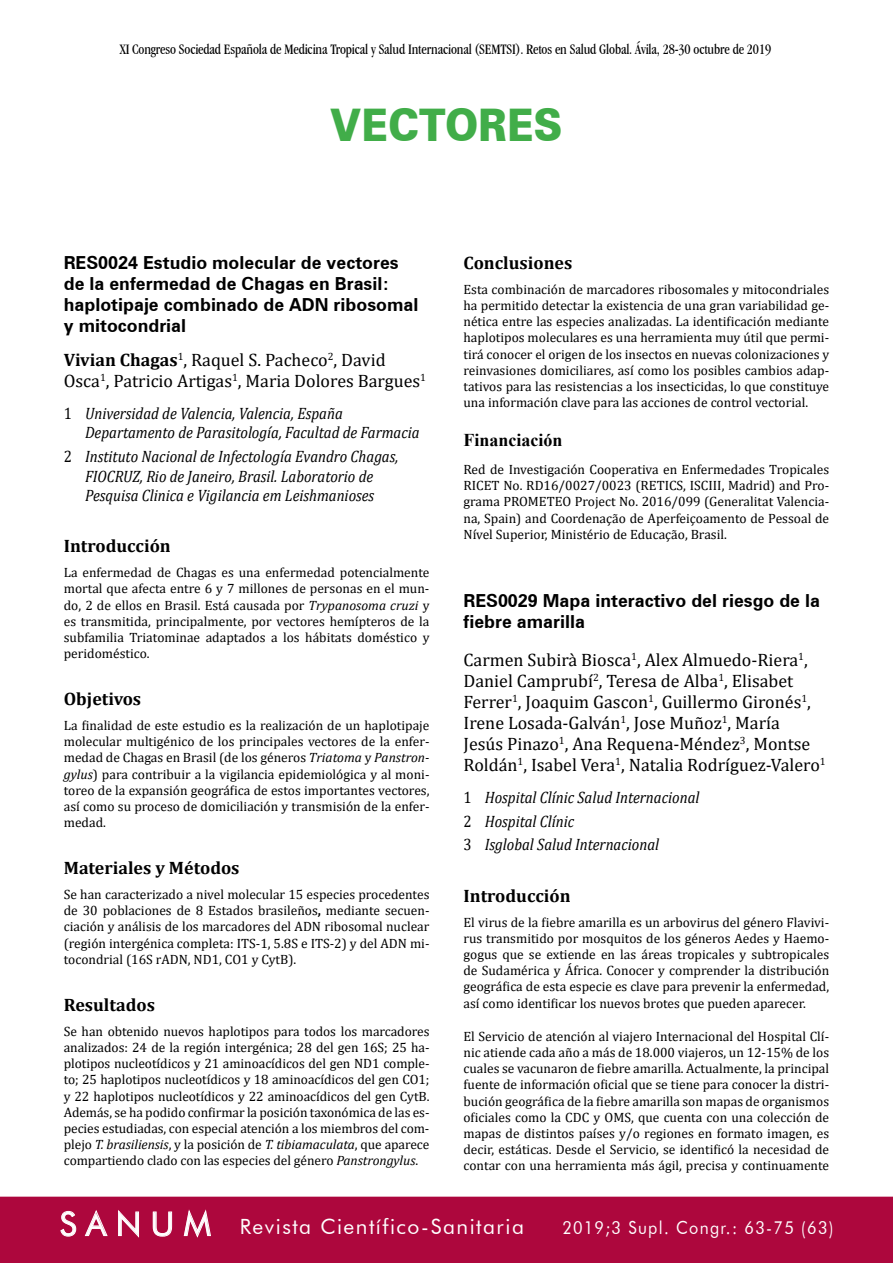
<style>
.page{position:relative;width:893px;height:1263px;background:#fff}
.page>*{position:absolute;margin:0;border:0;box-sizing:border-box;transform-origin:0 0}
.t1{font:900 45px "Zurich BT";color:#41ad49;scale:.9 1}
.t2{font:21px "Futura BT";letter-spacing:.07em;color:#fff}
.t3{font:18px/21px "Cambria";color:#000}
.t4{font:700 18px/21px "Zurich BT";color:#000}
.t5{font:700 18px "Cambria";color:#000}
.t6{font:18px "Futura BT";letter-spacing:.08em;color:#fff;scale:.9 1}
.t7{font:700 18px "Times New Roman";color:#000}
.t8{font:italic 16.5px/19.5px "Cambria";color:#000;scale:.9 1}
.t9{font:condensed 15px "Garamond IT Cby BT";letter-spacing:-.01em;color:#000;scale:.95 1}
.t10{font:13.5px/16.2px "Cambria";color:#000;text-align:justify}
.s1{font-weight:700}
.s2{font-style:normal}
.s3{font-style:italic}
.s4{font-size:33px}
</style>
<div class="page">
<div style="left:0;top:1197px;width:893px;height:66px;background:#ad073d"></div>
<p class="t9" style="left:120px;top:41px;width:687px">XI Congreso Sociedad Española de Medicina Tropical y Salud Internacional (SEMTSI). Retos en Salud Global. Ávila, 28-30 octubre de 2019</p>
<h1 class="t1" style="left:330px;top:97px;width:260px">VECTORES</h1>
<h3 class="t4" style="left:64px;top:252px;width:356px">RES0024 Estudio molecular de vectores de la enfermedad de Chagas en Brasil: haplotipaje combinado de ADN ribosomal y mitocondrial</h3>
<h3 class="t3" style="left:64px;top:349px;width:364px"><span class="s1">Vivian Chagas</span><sup>1</sup>, Raquel S. Pacheco<sup>2</sup>, David<br>Osca<sup>1</sup>, Patricio Artigas<sup>1</sup>, Maria Dolores Bargues<sup>1</sup></h3>
<p class="t8" style="left:85px;top:403px;width:373px;text-indent:-21px"><span class="s2">1</span> Universidad de Valencia, Valencia, España<br>Departamento de Parasitología, Facultad de Farmacia</p>
<p class="t8" style="left:64px;top:446px;width:373px;text-align:center"><span class="s2">2</span> Instituto Nacional de Infectología Evandro Chagas,<br>FIOCRUZ, Rio de Janeiro, Brasil. Laboratorio de<br>Pesquisa Clinica e Vigilancia em Leishmanioses</p>
<h3 class="t5" style="left:64px;top:534px;width:109px">Introducción</h3>
<p class="t10" style="left:64px;top:564px;width:367px">La enfermedad de Chagas es una enfermedad potencialmente mortal que afecta entre 6 y 7 millones de personas en el mun&shy;do, 2 de ellos en Brasil. Está causada por <span class="s3">Trypanosoma cruzi</span> y es transmitida, principalmente, por vectores hemípteros de la subfamilia Triatominae adaptados a los hábitats doméstico y peridoméstico.</p>
<h3 class="t5" style="left:64px;top:686px;width:79px">Objetivos</h3>
<p class="t10" style="left:64px;top:717px;width:367px">La finalidad de este estudio es la realización de un haplotipaje molecular multigénico de los principales vectores de la enfer&shy;medad de Chagas en Brasil (de los géneros <span class="s3">Triatoma</span> y <span class="s3">Panstron&shy;gylus</span>) para contribuir a la vigilancia epidemiológica y al moni&shy;toreo de la expansión geográfica de estos importantes vectores, así como su proceso de domiciliación y transmisión de la enfer&shy;medad.</p>
<h3 class="t5" style="left:64px;top:855px;width:177px">Materiales y Métodos</h3>
<p class="t10" style="left:64px;top:886px;width:367px">Se han caracterizado a nivel molecular 15 especies procedentes de 30 poblaciones de 8 Estados brasileños<span class="s1">,</span> mediante secuen&shy;ciación y análisis de los marcadores del ADN ribosomal nuclear (región intergénica completa: ITS-1, 5.8S e ITS-2) y del ADN mi&shy;tocondrial (16S rADN, ND1, CO1 y CytB).</p>
<h3 class="t5" style="left:64px;top:992px;width:93px">Resultados</h3>
<p class="t10" style="left:64px;top:1023px;width:367px">Se han obtenido nuevos haplotipos para todos los marcadores analizados: 24 de la región intergénica; 28 del gen 16S; 25 ha&shy;plotipos nucleotídicos y 21 aminoacídicos del gen ND1 comple&shy;to; 25 haplotipos nucleotídicos y 18 aminoacídicos del gen CO1; y 22 haplotipos nucleotídicos y 22 aminoacídicos del gen CytB.<br>Además, se ha podido confirmar la posición taxonómica de las es&shy;pecies estudiadas, con especial atención a los miembros del com&shy;plejo <span class="s3">T. brasiliensis</span>, y la posición de <span class="s3">T. tibiamaculata</span>, que aparece compartiendo clado con las especies del género <span class="s3">Panstrongylus</span>.</p>
<h3 class="t5" style="left:463px;top:250px;width:110px">Conclusiones</h3>
<p class="t10" style="left:463px;top:281px;width:367px">Esta combinación de marcadores ribosomales y mitocondriales ha permitido detectar la existencia de una gran variabilidad ge&shy;nética entre las especies analizadas. La identificación mediante haplotipos moleculares es una herramienta muy útil que permi&shy;tirá conocer el origen de los insectos en nuevas colonizaciones y reinvasiones domiciliares, así como los posibles cambios adap&shy;tativos para las resistencias a los insecticidas, lo que constituye una información clave para las acciones de control vectorial.</p>
<h3 class="t7" style="left:463px;top:427px;width:101px">Financiación</h3>
<p class="t10" style="left:463px;top:461px;width:367px">Red de Investigación Cooperativa en Enfermedades Tropicales RICET No. RD16/0027/0023 (RETICS, ISCIII, Madrid) and Pro&shy;grama PROMETEO Project No. 2016/099 (Generalitat Valencia&shy;na, Spain) and Coordenação de Aperfeiçoamento de Pessoal de Nível Superior, Ministério de Educação, Brasil.</p>
<h3 class="t4" style="left:463px;top:590px;width:358px">RES0029 Mapa interactivo del riesgo de la fiebre amarilla</h3>
<p class="t3" style="left:463px;top:649px;width:364px">Carmen Subirà Biosca<sup>1</sup>, Alex Almuedo-Riera<sup>1</sup>, Daniel Camprubí<sup>2</sup>, Teresa de Alba<sup>1</sup>, Elisabet Ferrer<sup>1</sup>, Joaquim Gascon<sup>1</sup>, Guillermo Gironés<sup>1</sup>, Irene Losada-Galván<sup>1</sup>, Jose Muñoz<sup>1</sup>, María<br>Jesús Pinazo<sup>1</sup>, Ana Requena-Méndez<sup>3</sup>, Montse Roldán<sup>1</sup>, Isabel Vera<sup>1</sup>, Natalia Rodríguez-Valero<sup>1</sup></p>
<p class="t8" style="left:463px;top:785px;width:264px;line-height:23.7px"><span class="s2">1</span> Hospital Clínic Salud Internacional<br><span class="s2">2</span> Hospital Clínic<br><span class="s2">3</span> Isglobal Salud Internacional</p>
<h3 class="t5" style="left:463px;top:883px;width:109px">Introducción</h3>
<p class="t10" style="left:463px;top:914px;width:367px">El virus de la fiebre amarilla es un arbovirus del género Flavivi&shy;rus transmitido por mosquitos de los géneros Aedes y Haemo&shy;gogus que se extiende en las áreas tropicales y subtropicales de Sudamérica y África. Conocer y comprender la distribución geográfica de esta especie es clave para prevenir la enfermedad, así como identificar los nuevos brotes que pueden aparecer.</p>
<p class="t10" style="left:463px;top:1028px;width:367px">El Servicio de atención al viajero Internacional del Hospital Clí&shy;nic atiende cada año a más de 18.000 viajeros, un 12-15% de los cuales se vacunaron de fiebre amarilla. Actualmente, la principal fuente de información oficial que se tiene para conocer la distri&shy;bución geográfica de la fiebre amarilla son mapas de organismos oficiales como la CDC y OMS, que cuenta con una colección de mapas de distintos países y/o regiones en formato imagen, es decir, estáticas. Desde el Servicio, se identificó la necesidad de contar con una herramienta más ágil, precisa y continuamente</p>
<h2 class="t2" style="left:60px;top:1214px;width:466px"><span class="s4">S A N U M</span> Revista Científico-Sanitaria</h2>
<h3 class="t6" style="left:562px;top:1217px;width:303px">2019;3 Supl. Congr.: 63-75 (63)</h3>
</div>
